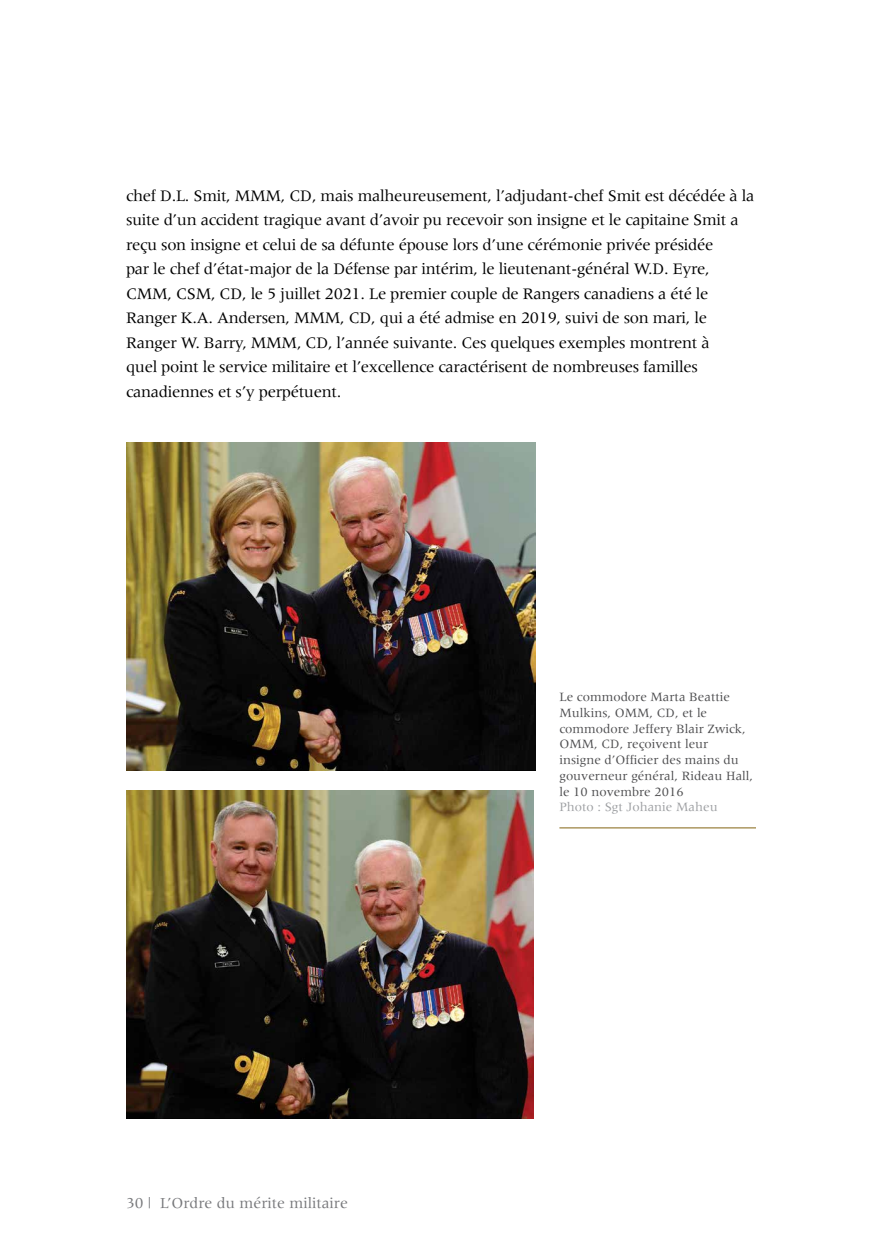
<style>
.page{position:relative;width:882px;height:1260px;background:#fff}
.page>*{position:absolute;margin:0;border:0;box-sizing:border-box;transform-origin:0 0}
._00_Body_Copy{font:16.62px/24.5px "Meridien";letter-spacing:-.02em;color:#000}
.t1{font:15.75px "Meridien";color:#77787b}
._02_Photo_Captions{font:13.12px/15.8px "Meridien";color:#4d4d4f}
.s1{color:#9d9fa2}
</style>
<div class="page">
<img style="left:126px;top:790px;width:408px;height:328px">
<img style="left:126px;top:442px;width:410px;height:328px">
<hr style="left:559px;top:827px;width:197px;height:2px;background:#a0884a">
<p class="_00_Body_Copy" style="left:126px;top:183px;width:630px">chef D.L. Smit, MMM, CD, mais malheureusement, l’adjudant-chef Smit est décédée à la suite d’un accident tragique avant d’avoir pu recevoir son insigne et le capitaine Smit a reçu son insigne et celui de sa défunte épouse lors d’une cérémonie privée présidée<br>par le chef d’état-major de la Défense par intérim, le lieutenant-général W.D. Eyre, CMM, CSM, CD, le 5 juillet 2021. Le premier couple de Rangers canadiens a été le Ranger K.A. Andersen, MMM, CD, qui a été admise en 2019, suivi de son mari, le Ranger W. Barry, MMM, CD, l’année suivante. Ces quelques exemples montrent à<br>quel point le service militaire et l’excellence caractérisent de nombreuses familles canadiennes et s’y perpétuent.</p>
<p class="t1" style="left:126px;top:1194px;width:223px">30 | L’Ordre du mérite militaire</p>
<p class="_02_Photo_Captions" style="left:559px;top:689px;width:195px">Le commodore Marta Beattie<br>Mulkins, OMM, CD, et le commodore Jeffery Blair Zwick,<br>OMM, CD, reçoivent leur insigne d’Officier des mains du gouverneur général, Rideau Hall, le 10 novembre 2016<br><span class="s1">Photo : Sgt Johanie Maheu</span></p>
</div>
